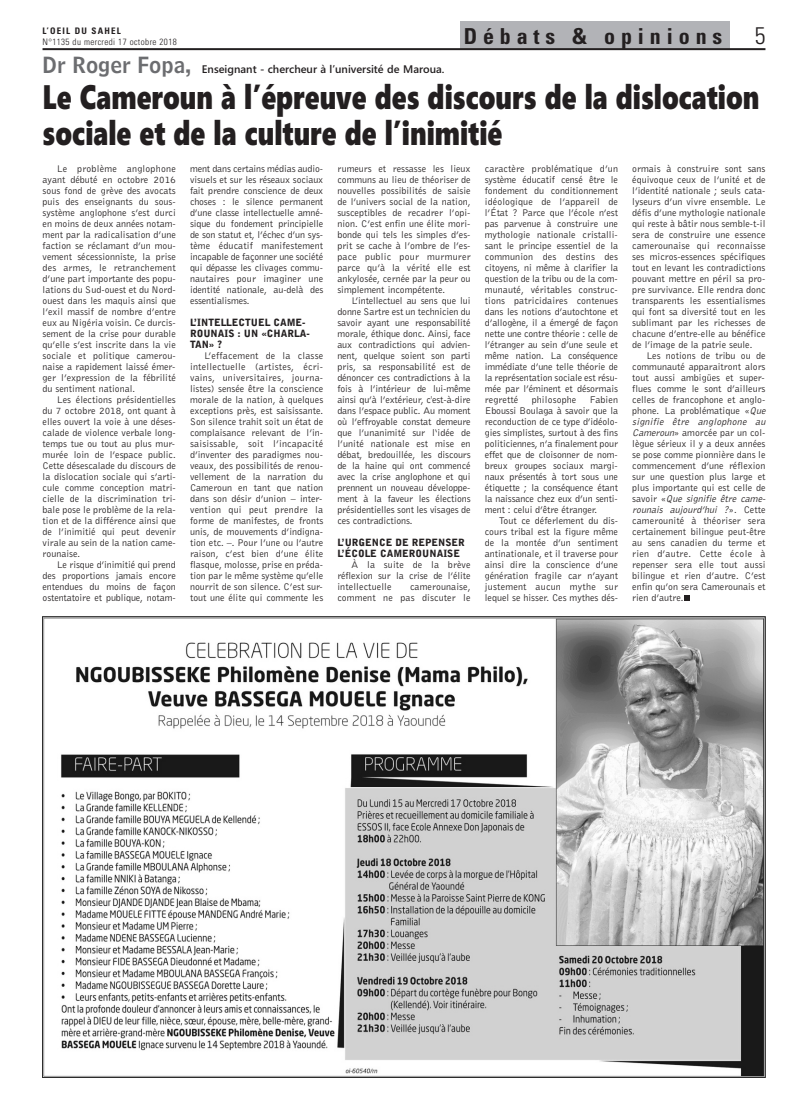
<style>
.page{position:relative;width:808px;height:1120px;background:#fff}
.page>*{position:absolute;margin:0;border:0;box-sizing:border-box;transform-origin:0 0}
.t1{font:34px/36px "Segoe UI Black";color:#231f20;scale:.78 1}
.t2{font:300 condensed 24px "Univers LT";color:#231f20}
.t3{font:700 condensed 22px "Univers LT";letter-spacing:.265em;color:#231f20}
.t4{font:600 11px "Segoe UI";color:#231f20}
.t5{font:10px/11px "Bell Gothic BT";color:#231f20;text-align:justify}
.t6{font:900 10px/11px "Bell Gothic BT";color:#231f20}
.t7{font:300 condensed 9px "Univers LT";letter-spacing:.045em;color:#231f20}
.t8{font:700 condensed 9px "Univers LT";letter-spacing:.135em;color:#231f20}
.s1{font-family:"Bell Centennial BT Name And Number";font-weight:400;font-size:22px;color:#6c6d70}
.s2{font-style:italic}
</style>
<div class="page">
<div style="left:460px;top:21px;width:269px;height:29px;background:#b2b3b7"></div>
<hr style="left:43px;top:48px;width:722px;height:2px;background:#231f20">
<img style="left:42px;top:617px;width:723px;height:460px">
<svg style="left:685px;top:595px;width:5px;height:6px"></svg>
<p class="t8" style="left:43px;top:25px;width:80px">L’OEIL DU SAHEL</p>
<p class="t7" style="left:43px;top:36px;width:136px">N°1135 du mercredi 17 octobre 2018</p>
<h2 class="t2" style="left:755px;top:21px;width:12px">5</h2>
<p class="t4" style="left:43px;top:63px;width:403px"><span class="s1">Dr Roger Fopa,</span> Enseignant - chercheur à l’université de Maroua.</p>
<h1 class="t1" style="left:43px;top:80px;width:920px">Le Cameroun à l’épreuve des discours de la dislocation sociale et de la culture de l’inimitié</h1>
<p class="t5" style="left:43px;top:163px;width:135px;text-indent:14px">Le problème anglophone ayant débuté en octobre 2016 sous fond de grève des avocats puis des enseignants du sous&shy;système anglophone s’est durci en moins de deux années notam&shy;ment par la radicalisation d’une faction se réclamant d’un mou&shy;vement sécessionniste, la prise des armes, le retranchement d’une part importante des popu&shy;lations du Sud-ouest et du Nord&shy;ouest dans les maquis ainsi que l’exil massif de nombre d’entre eux au Nigéria voisin. Ce durcis&shy;sement de la crise pour durable qu’elle s’est inscrite dans la vie sociale et politique camerou&shy;naise a rapidement laissé émer&shy;ger l’expression de la fébrilité du sentiment national.</p>
<p class="t5" style="left:43px;top:394px;width:135px;text-indent:14px">Les élections présidentielles du 7 octobre 2018, ont quant à elles ouvert la voie à une déses&shy;calade de violence verbale long&shy;temps tue ou tout au plus mur&shy;murée loin de l’espace public.<br>Cette désescalade du discours de la dislocation sociale qui s’arti&shy;cule comme conception matri&shy;cielle de la discrimination tri&shy;bale pose le problème de la rela&shy;tion et de la différence ainsi que de l’inimitié qui peut devenir virale au sein de la nation came&shy;rounaise.</p>
<p class="t5" style="left:43px;top:559px;width:135px;text-indent:14px">Le risque d’inimitié qui prend des proportions jamais encore entendues du moins de façon ostentatoire et publique, notam-</p>
<h3 class="t3" style="left:464px;top:22px;width:260px">Débats &amp; opinions</h3>
<p class="t5" style="left:190px;top:163px;width:135px">ment dans certains médias audio&shy;visuels et sur les réseaux sociaux fait prendre conscience de deux choses : le silence permanent d’une classe intellectuelle amné&shy;sique du fondement principielle de son statut et, l’échec d’un sys&shy;tème éducatif manifestement incapable de façonner une société qui dépasse les clivages commu&shy;nautaires pour imaginer une identité nationale, au-delà des essentialismes.</p>
<p class="t6" style="left:190px;top:317px;width:121px">L’INTELLECTUEL CAME-<br>ROUNAIS : UN «CHARLA-<br>TAN» ?</p>
<p class="t5" style="left:190px;top:350px;width:135px;text-indent:14px">L’effacement de la classe intellectuelle (artistes, écri&shy;vains, universitaires, journa&shy;listes) sensée être la conscience morale de la nation, à quelques exceptions près, est saisissante.<br>Son silence trahit soit un état de complaisance relevant de l’in&shy;saisissable, soit l’incapacité d’inventer des paradigmes nou&shy;veaux, des possibilités de renou&shy;vellement de la narration du Cameroun en tant que nation dans son désir d’union – inter&shy;vention qui peut prendre la forme de manifestes, de fronts unis, de mouvements d’indigna&shy;tion etc. –. Pour l’une ou l’autre raison, c’est bien d’une élite flasque, molosse, prise en préda&shy;tion par le même système qu’elle nourrit de son silence. C’est sur&shy;tout une élite qui commente les</p>
<p class="t5" style="left:485px;top:163px;width:135px">caractère problématique d’un système éducatif censé être le fondement du conditionnement idéologique de l’appareil de l’État ? Parce que l’école n’est pas parvenue à construire une mythologie nationale cristalli&shy;sant le principe essentiel de la communion des destins des citoyens, ni même à clarifier la question de la tribu ou de la com&shy;munauté, véritables construc&shy;tions patricidaires contenues dans les notions d’autochtone et d’allogène, il a émergé de façon nette une contre théorie : celle de l’étranger au sein d’une seule et même nation. La conséquence immédiate d’une telle théorie de la représentation sociale est résu&shy;mée par l’éminent et désormais regretté</p>
<p class="t5" style="left:632px;top:163px;width:135px">ormais à construire sont sans équivoque ceux de l’unité et de l’identité nationale ; seuls cata&shy;lyseurs d’un vivre ensemble. Le défis d’une mythologie nationale qui reste à bâtir nous semble-t-il sera de construire une essence camerounaise qui reconnaisse ses micros-essences spécifiques tout en levant les contradictions pouvant mettre en péril sa pro&shy;pre survivance. Elle rendra donc transparents les essentialismes qui font sa diversité tout en les sublimant par les richesses de chacune d’entre-elle au bénéfice de l’image de la patrie seule.</p>
<p class="t5" style="left:632px;top:350px;width:137px;text-align:left;text-indent:14px">Les notions de tribu ou de communauté apparaitront alors tout aussi ambigües et super&shy;flues comme le sont d’ailleurs celles de francophone et anglo&shy;phone. La problématique «<span class="s2">Que signifie être anglophone au<br>Cameroun</span>» amorcée par un col&shy;lègue sérieux il y a deux années se pose comme pionnière dans le commencement d’une réflexion sur une question plus large et plus importante qui est celle de s a v o i r « <span class="s2">Que signifie être came&shy;rounais aujourd’hui ?</span>» . C e tte camerounité à théoriser sera certainement bilingue peut-être au sens canadien du terme et rien d’autre. Cette école à repenser sera elle tout aussi bilingue et rien d’autre. C’est enfin qu’on sera Camerounais et rien d’autre.</p>
<p class="t5" style="left:337px;top:163px;width:135px">rumeurs et ressasse les lieux communs au lieu de théoriser de nouvelles possibilités de saisie de l’univers social de la nation, susceptibles de recadrer l’opi&shy;nion. C’est enfin une élite mori&shy;bonde qui tels les simples d’es&shy;prit se cache à l’ombre de l’es&shy;pace public pour murmurer parce qu’à la vérité elle est ankylosée, cernée par la peur ou simplement incompétente.</p>
<p class="t5" style="left:337px;top:295px;width:135px;text-indent:14px">L’intellectuel au sens que lui donne Sartre est un technicien du savoir ayant une responsabilité morale, éthique donc. Ainsi, face aux contradictions qui advien&shy;nent, quelque soient son parti pris, sa responsabilité est de dénoncer ces contradictions à la fois à l’intérieur de lui-même ainsi qu’à l’extérieur, c'est-à-dire dans l’espace public. Au moment où l’effroyable constat demeure que l’unanimité sur l‘idée de l’unité nationale est mise en débat, bredouillée, les discours de la haine qui ont commencé avec la crise anglophone et qui prennent un nouveau développe&shy;ment à la faveur les élections présidentielles sont les visages de ces contradictions.</p>
<p class="t6" style="left:337px;top:537px;width:129px">L’URGENCE DE REPENSER<br>L’ÉCOLE CAMEROUNAISE</p>
<p class="t5" style="left:337px;top:559px;width:135px;text-indent:14px">À la suite de la brève réflexion sur la crise de l’élite intellectuelle</p>
<p class="t5" style="left:485px;top:394px;width:135px;text-indent:105px">Fabien Eboussi Boulaga à savoir que la reconduction de ce type d’idéolo&shy;gies simplistes, surtout à des fins politiciennes, n’a finalement pour effet que de cloisonner de nom&shy;breux groupes sociaux margi&shy;naux présentés à tort sous une étiquette ; la conséquence étant la naissance chez eux d’un senti&shy;ment : celui d’être étranger.</p>
<p class="t5" style="left:485px;top:515px;width:135px;text-indent:14px">Tout ce déferlement du dis&shy;cours tribal est la figure même de la montée d’un sentiment antinationale, et il traverse pour ainsi dire la conscience d’une génération fragile car n’ayant justement aucun mythe sur lequel se hisser. Ces mythes dés-</p>
<p class="t5" style="left:532px;top:394px;width:46px">philosophe</p>
<p class="t5" style="left:337px;top:581px;width:135px;text-align:right">camerounaise,<br>comment ne pas discuter le</p>
</div>
